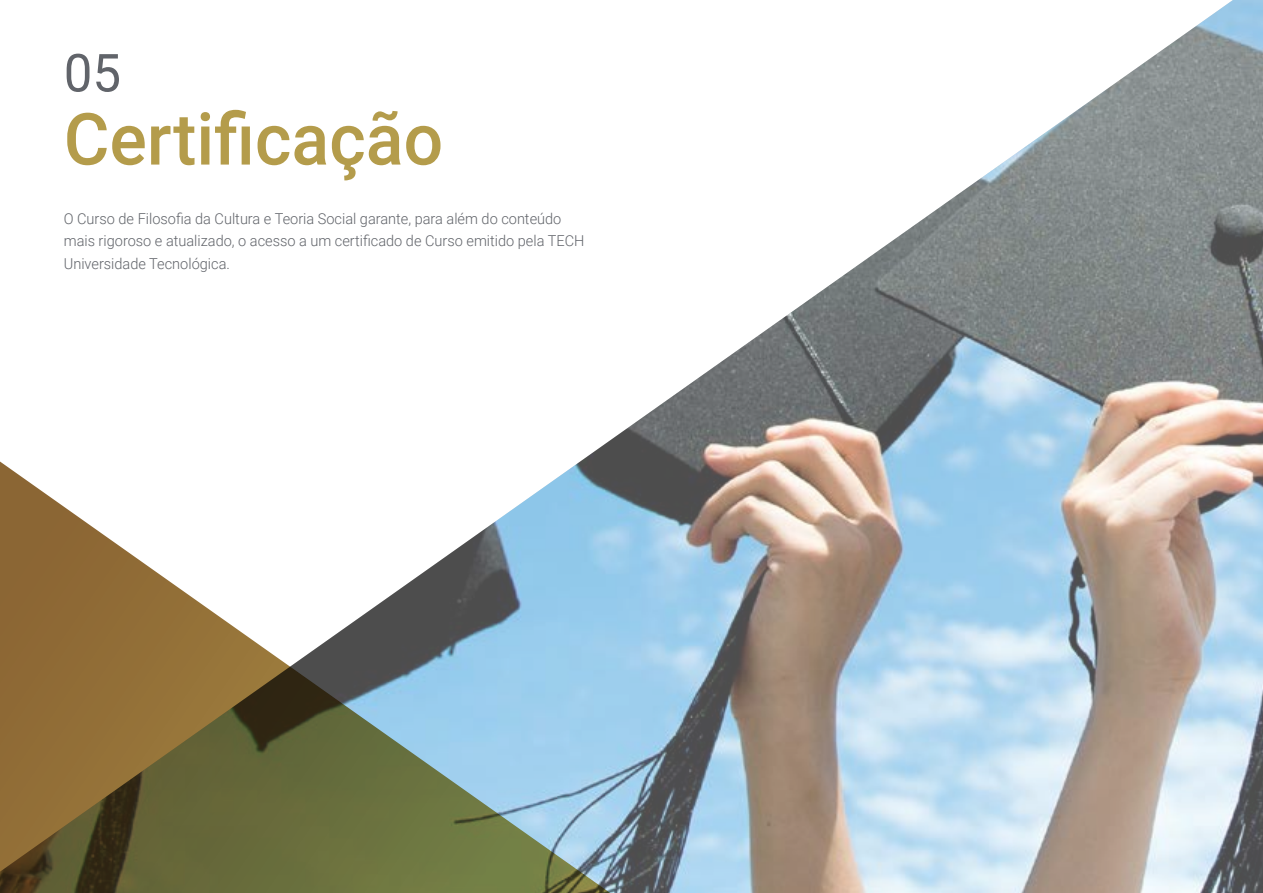
<style>
.page{position:relative;width:1263px;height:893px;background:#fff}
.page>*{position:absolute;margin:0;border:0;box-sizing:border-box;transform-origin:0 0}
.t1{font:500 72px "Roboto";color:#b49c4b}
.t2{font:52.5px "Roboto";color:#61646a}
.t3{font:300 15px/22.5px "Roboto";color:#61646a}
</style>
<div class="page">
<img style="left:602px;top:0;width:661px;height:893px">
<svg style="left:0;top:446px;width:640px;height:447px"></svg>
<h2 class="t2" style="left:64px;top:36px;width:59px">05</h2>
<h1 class="t1" style="left:64px;top:89px;width:381px">Certificação</h1>
<p class="t3" style="left:64px;top:207px;width:522px">O Curso de Filosofia da Cultura e Teoria Social garante, para além do conteúdo mais rigoroso e atualizado, o acesso a um certificado de Curso emitido pela TECH<br>Universidade Tecnológica.</p>
</div>
